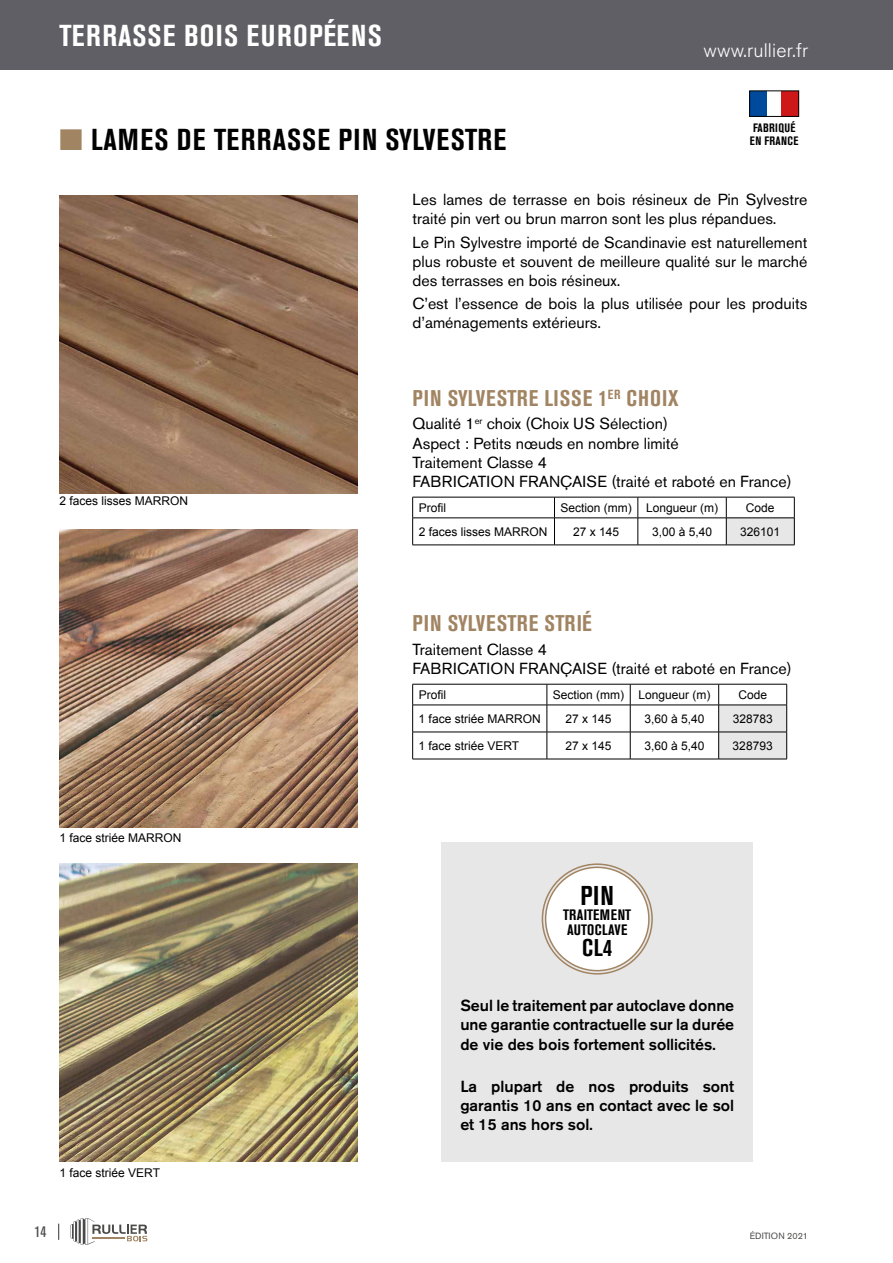
<style>
.page{position:relative;width:893px;height:1263px;background:#fff}
.page>*{position:absolute;margin:0;border:0;box-sizing:border-box;transform-origin:0 0}
.t1{font:700 condensed 30px "Akzidenz Grotesk BE";letter-spacing:.03em;color:#000}
.t2{font:700 condensed 30px "Akzidenz Grotesk BE";letter-spacing:.045em;color:#fff}
.t3{font:700 condensed 27px "Akzidenz Grotesk BE";color:#000}
.t4{font:700 condensed 24px "Akzidenz Grotesk BE";color:#000}
.t5{font:700 condensed 22.5px "Akzidenz Grotesk BE";letter-spacing:.03em;color:#a18462}
.t6{font:700 condensed 22.5px "Akzidenz Grotesk BE";letter-spacing:.01em;color:#a18462}
.t7{font:300 19.5px "Akzidenz Grotesk BE";letter-spacing:.01em;color:#fff}
.t8{font:15.9px/19px "Akzidenz Grotesk BE";color:#000}
.t9{font:500 15.9px/19px "Akzidenz Grotesk BE";color:#000;text-align:justify}
.t10{font:700 condensed 15px/15px "Akzidenz Grotesk BE";letter-spacing:.02em;color:#000}
.t11{font:condensed 15px "Akzidenz Grotesk BE";color:#4a4a49;scale:1.09 1}
.t12{font:700 condensed 12.15px/13px "Akzidenz Grotesk BE";letter-spacing:.03em;color:#000}
.t13{font:12px "Arial";color:#000}
.t14{font:9px "Akzidenz Grotesk BE";color:#4a4a49}
.s1{color:#a18462}
</style>
<div class="page">
<div style="left:0;top:0;width:893px;height:70px;background:#5f5f65"></div>
<svg style="left:58px;top:1224px;width:1px;height:16px"></svg>
<svg style="left:71px;top:1218px;width:76px;height:27px"></svg>
<div style="left:441px;top:842px;width:312px;height:319px;background:#e8e7e7"></div>
<img style="left:60px;top:530px;width:297px;height:297px">
<img style="left:60px;top:196px;width:297px;height:297px">
<img style="left:60px;top:864px;width:297px;height:297px">
<hr style="left:412px;top:684px;width:135px;height:1px;background:#000">
<hr style="left:547px;top:684px;width:83px;height:1px;background:#000">
<hr style="left:630px;top:684px;width:89px;height:1px;background:#000">
<hr style="left:412px;top:705px;width:135px;height:1px;background:#000">
<hr style="left:547px;top:705px;width:83px;height:1px;background:#000">
<hr style="left:630px;top:705px;width:89px;height:1px;background:#000">
<hr style="left:412px;top:732px;width:135px;height:1px;background:#000">
<svg style="left:412px;top:684px;width:1px;height:75px"></svg>
<hr style="left:547px;top:732px;width:83px;height:1px;background:#000">
<svg style="left:547px;top:684px;width:1px;height:75px"></svg>
<hr style="left:630px;top:732px;width:89px;height:1px;background:#000">
<svg style="left:630px;top:684px;width:1px;height:75px"></svg>
<svg style="left:718px;top:684px;width:69px;height:75px"></svg>
<hr style="left:412px;top:759px;width:135px;height:1px;background:#000">
<hr style="left:547px;top:759px;width:83px;height:1px;background:#000">
<hr style="left:630px;top:759px;width:89px;height:1px;background:#000">
<hr style="left:719px;top:759px;width:68px;height:1px;background:#000">
<div style="left:726px;top:518px;width:68px;height:27px;background:#e8e7e7"></div>
<hr style="left:412px;top:497px;width:142px;height:1px;background:#000">
<hr style="left:554px;top:497px;width:84px;height:1px;background:#000">
<hr style="left:638px;top:497px;width:88px;height:1px;background:#000">
<hr style="left:726px;top:497px;width:68px;height:1px;background:#000">
<hr style="left:412px;top:518px;width:142px;height:1px;background:#000">
<svg style="left:412px;top:497px;width:1px;height:48px"></svg>
<hr style="left:554px;top:518px;width:84px;height:1px;background:#000">
<svg style="left:554px;top:497px;width:1px;height:48px"></svg>
<hr style="left:638px;top:518px;width:88px;height:1px;background:#000">
<svg style="left:638px;top:497px;width:1px;height:48px"></svg>
<hr style="left:726px;top:518px;width:68px;height:1px;background:#000">
<svg style="left:726px;top:497px;width:1px;height:48px"></svg>
<svg style="left:794px;top:497px;width:1px;height:48px"></svg>
<hr style="left:412px;top:545px;width:142px;height:1px;background:#000">
<hr style="left:554px;top:545px;width:84px;height:1px;background:#000">
<hr style="left:638px;top:545px;width:88px;height:1px;background:#000">
<hr style="left:726px;top:545px;width:68px;height:1px;background:#000">
<div style="left:542px;top:863px;width:111px;height:111px;border:2px solid #a18462;border-radius:50%"></div>
<div style="left:546px;top:867px;width:103px;height:104px;background:#fff;border-radius:50%"></div>
<div style="left:545px;top:866px;width:105px;height:105px;border:2px solid #a18462;border-radius:50%"></div>
<div style="left:750px;top:91px;width:17px;height:25px;background:#004a9b"></div>
<div style="left:781px;top:91px;width:18px;height:25px;background:#cd1719"></div>
<div style="left:749px;top:91px;width:50px;height:26px;border:1px solid #000"></div>
<h1 class="t2" style="left:60px;top:19px;width:324px">TERRASSE BOIS EUROPÉENS</h1>
<h1 class="t1" style="left:60px;top:123px;width:448px"><span class="s1">■</span> LAMES DE TERRASSE PIN SYLVESTRE</h1>
<p class="t7" style="left:704px;top:39px;width:106px">www.rullier.fr</p>
<p class="t12" style="left:750px;top:122px;width:50px">FABRIQUÉ<br>EN FRANCE</p>
<p class="t13" style="left:60px;top:493px;width:130px">2 faces lisses MARRON</p>
<p class="t13" style="left:60px;top:829px;width:124px">1 face striée MARRON</p>
<p class="t13" style="left:60px;top:1164px;width:102px">1 face striée VERT</p>
<p class="t8" style="left:412px;top:190px;width:396px">Les lames de terrasse en bois résineux de Pin Sylvestre traité pin vert ou brun marron sont les plus répandues.</p>
<p class="t8" style="left:412px;top:233px;width:396px;text-align:justify">Le Pin Sylvestre importé de Scandinavie est naturellement plus robuste et souvent de meilleure qualité sur le marché des terrasses en bois résineux.</p>
<p class="t8" style="left:412px;top:294px;width:396px">C’est l’essence de bois la plus utilisée pour les produits d’aménagements extérieurs.</p>
<h3 class="t5" style="left:412px;top:385px;width:268px">PIN SYLVESTRE LISSE 1<sup>ER</sup> CHOIX</h3>
<p class="t8" style="left:412px;top:414px;width:381px">Qualité 1<sup>er</sup> choix (Choix US Sélection)<br>Aspect : Petits nœuds en nombre limité<br>Traitement Classe 4<br>FABRICATION FRANÇAISE (traité et raboté en France)</p>
<p class="t13" style="left:419px;top:500px;width:29px">Profil</p>
<p class="t13" style="left:560px;top:500px;width:159px">Section (mm) Longueur (m)</p>
<p class="t13" style="left:746px;top:500px;width:30px">Code</p>
<p class="t13" style="left:419px;top:524px;width:130px">2 faces lisses MARRON</p>
<p class="t13" style="left:573px;top:524px;width:48px">27 x 145</p>
<p class="t13" style="left:652px;top:524px;width:62px">3,00 à 5,40</p>
<p class="t13" style="left:740px;top:524px;width:42px">326101</p>
<h3 class="t6" style="left:412px;top:611px;width:181px">PIN SYLVESTRE STRIÉ</h3>
<p class="t8" style="left:412px;top:640px;width:381px">Traitement Classe 4<br>FABRICATION FRANÇAISE (traité et raboté en France)</p>
<p class="t13" style="left:419px;top:687px;width:29px">Profil</p>
<p class="t13" style="left:553px;top:687px;width:159px">Section (mm) Longueur (m)</p>
<p class="t13" style="left:738px;top:687px;width:30px">Code</p>
<p class="t13" style="left:419px;top:711px;width:124px">1 face striée MARRON</p>
<p class="t13" style="left:565px;top:711px;width:48px">27 x 145</p>
<p class="t13" style="left:644px;top:711px;width:62px">3,60 à 5,40</p>
<p class="t13" style="left:733px;top:711px;width:42px">328783</p>
<p class="t13" style="left:419px;top:738px;width:102px">1 face striée VERT</p>
<p class="t13" style="left:565px;top:738px;width:48px">27 x 145</p>
<p class="t13" style="left:644px;top:738px;width:62px">3,60 à 5,40</p>
<p class="t13" style="left:733px;top:738px;width:42px">328793</p>
<h2 class="t3" style="left:580px;top:880px;width:35px">PIN</h2>
<p class="t10" style="left:563px;top:908px;width:69px">TRAITEMENT<br>AUTOCLAVE</p>
<h3 class="t4" style="left:582px;top:934px;width:32px">CL4</h3>
<p class="t9" style="left:460px;top:996px;width:275px">Seul le traitement par autoclave donne une garantie contractuelle sur la durée de vie des bois fortement sollicités.</p>
<p class="t9" style="left:460px;top:1077px;width:275px">La plupart de nos produits sont garantis 10 ans en contact avec le sol et 15 ans hors sol.</p>
<p class="t11" style="left:35px;top:1223px;width:13px">14</p>
<p class="t14" style="left:750px;top:1231px;width:60px">ÉDITION 2021</p>
</div>
